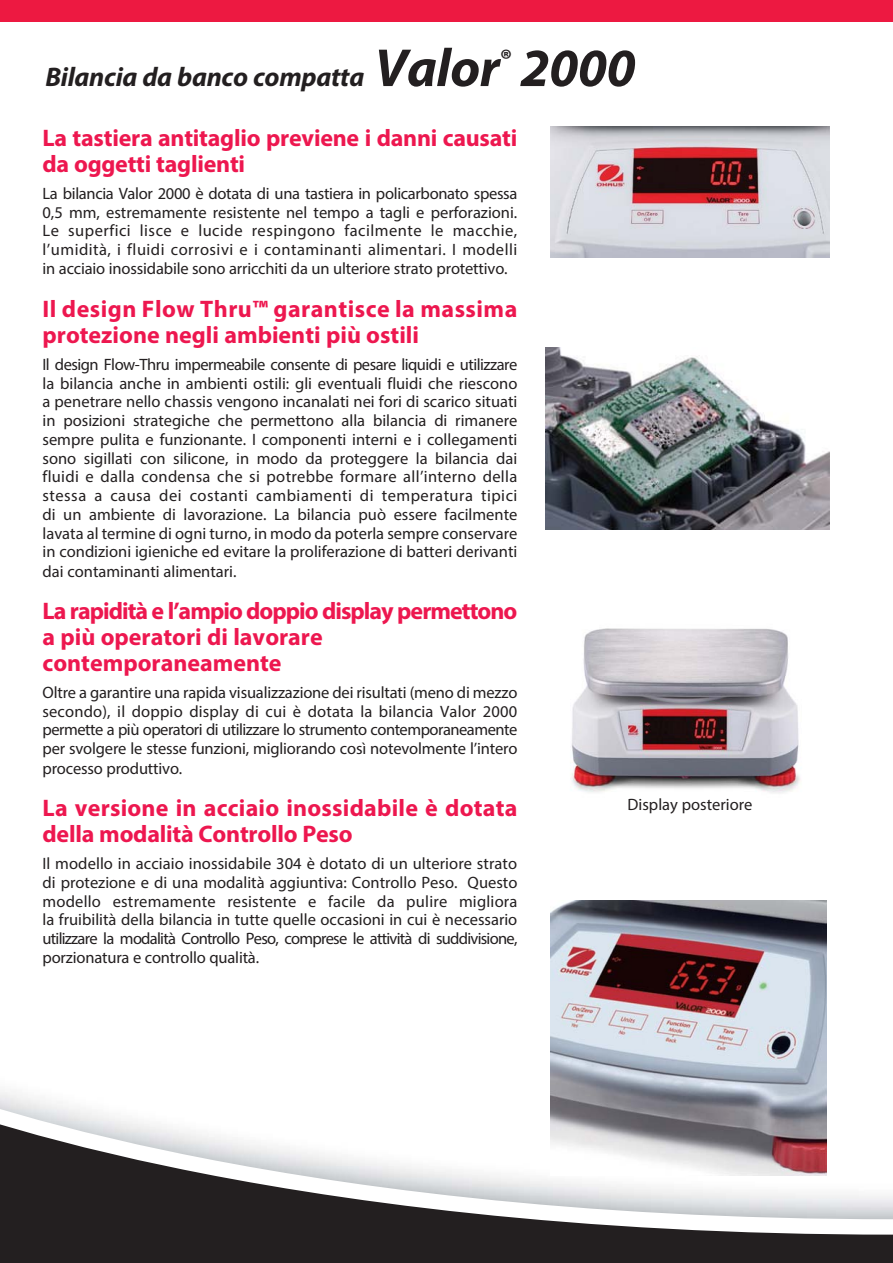
<style>
.page{position:relative;width:893px;height:1263px;background:#fff}
.page>*{position:absolute;margin:0;border:0;box-sizing:border-box;transform-origin:0 0}
.t1{font:italic 700 27px "Myriad Pro";letter-spacing:-.01em;color:#231f20}
.t2{font:700 24px/25.8px "Myriad Pro";color:#ed174f}
.t3{font:700 24px/25.8px "Myriad Pro";letter-spacing:.02em;color:#ed174f}
.t4{font:16.5px/18.8px "Myriad Pro";letter-spacing:-.01em;color:#231f20;text-align:justify}
.s1{font-size:54px}
</style>
<div class="page">
<svg style="left:0;top:1098px;width:892px;height:165px"></svg>
<div style="left:0;top:0;width:892px;height:22px;background:#ed1941"></div>
<img style="left:545px;top:348px;width:284px;height:182px">
<img style="left:571px;top:628px;width:229px;height:165px">
<img style="left:551px;top:127px;width:278px;height:131px">
<img style="left:551px;top:900px;width:275px;height:276px">
<h1 class="t1" style="left:45px;top:67px;width:591px">Bilancia da banco compatta <span class="s1">Valor</span>® <span class="s1">2000</span></h1>
<h2 class="t2" style="left:43px;top:126px;width:476px">La tastiera antitaglio previene i danni causati da oggetti taglienti</h2>
<p class="t4" style="left:43px;top:185px;width:476px">La bilancia Valor 2000 è dotata di una tastiera in policarbonato spessa 0,5 mm, estremamente resistente nel tempo a tagli e perforazioni.<br>Le superfici lisce e lucide respingono facilmente le macchie, l’umidità, i fluidi corrosivi e i contaminanti alimentari. I modelli in acciaio inossidabile sono arricchiti da un ulteriore strato protettivo.</p>
<h2 class="t3" style="left:43px;top:298px;width:476px">Il design Flow Thru™ garantisce la massima protezione negli ambienti più ostili</h2>
<p class="t4" style="left:43px;top:356px;width:476px">Il design Flow-Thru impermeabile consente di pesare liquidi e utilizzare la bilancia anche in ambienti ostili: gli eventuali fluidi che riescono a penetrare nello chassis vengono incanalati nei fori di scarico situati in posizioni strategiche che permettono alla bilancia di rimanere sempre pulita e funzionante. I componenti interni e i collegamenti sono sigillati con silicone, in modo da proteggere la bilancia dai fluidi e dalla condensa che si potrebbe formare all’interno della stessa a causa dei costanti cambiamenti di temperatura tipici di un ambiente di lavorazione. La bilancia può essere facilmente lavata al termine di ogni turno, in modo da poterla sempre conservare in condizioni igieniche ed evitare la proliferazione di batteri derivanti dai contaminanti alimentari.</p>
<h2 class="t2" style="left:43px;top:600px;width:476px">La rapidità e l’ampio doppio display permettono a più operatori di lavorare contemporaneamente</h2>
<p class="t4" style="left:43px;top:684px;width:476px">Oltre a garantire una rapida visualizzazione dei risultati (meno di mezzo secondo), il doppio display di cui è dotata la bilancia Valor 2000 permette a più operatori di utilizzare lo strumento contemporaneamente per svolgere le stesse funzioni, migliorando così notevolmente l’intero processo produttivo.</p>
<h2 class="t2" style="left:43px;top:797px;width:476px">La versione in acciaio inossidabile è dotata della modalità Controllo Peso</h2>
<p class="t4" style="left:43px;top:855px;width:476px">Il modello in acciaio inossidabile 304 è dotato di un ulteriore strato di protezione e di una modalità aggiuntiva: Controllo Peso. Questo modello estremamente resistente e facile da pulire migliora la fruibilità della bilancia in tutte quelle occasioni in cui è necessario utilizzare la modalità Controllo Peso, comprese le attività di suddivisione, porzionatura e controllo qualità.</p>
<p class="t4" style="left:627px;top:796px;width:126px">Display posteriore</p>
</div>
